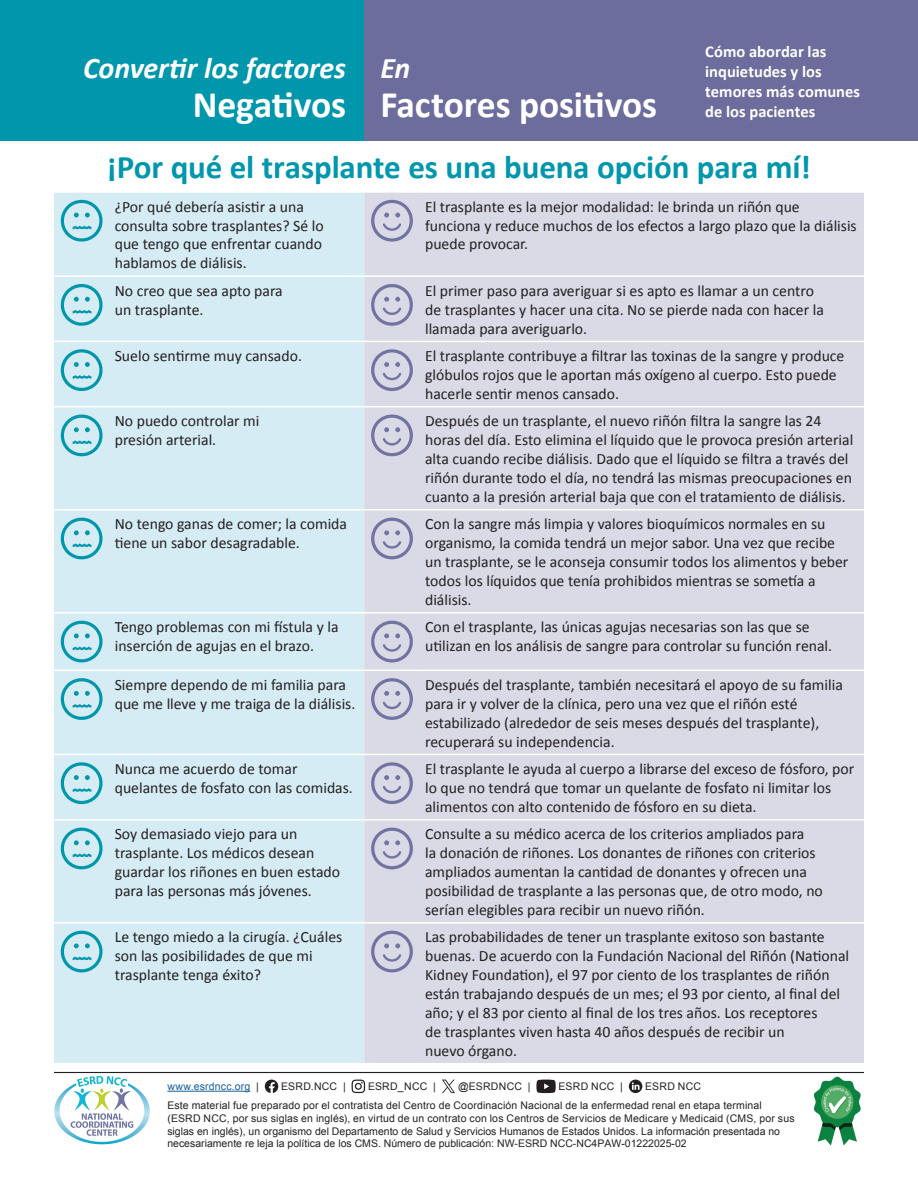
<style>
.page{position:relative;width:918px;height:1188px;background:#fff}
.page>*{position:absolute;margin:0;border:0;box-sizing:border-box;transform-origin:0 0}
.t1{font:700 37.5px "Calibri";letter-spacing:-.005em;color:#fff}
.t2{font:700 33px "Calibri";letter-spacing:-.005em;color:#0097ad}
.t3{font:italic 700 30px "Calibri";letter-spacing:-.005em;color:#fff}
.t4{font:700 16.5px/19.8px "Calibri";color:#fff}
.t5{font:15.75px/18.9px "Calibri";color:#231f20}
.t6{font:10.5px/12.6px "Arial";letter-spacing:.01em;color:#231f20}
.t7{font:10.5px "Arial";letter-spacing:.02em;color:#175d9e}
</style>
<div class="page">
<div style="left:0;top:0;width:364px;height:140px;background:#0097ad"></div>
<div style="left:364px;top:0;width:554px;height:140px;background:#6c6d9d"></div>
<hr style="left:167px;top:1091px;width:83px;height:1px;background:#175d9e">
<hr style="left:54px;top:1072px;width:810px;height:1px;background:#231f20">
<div style="left:54px;top:193px;width:310px;height:870px;background:#d6ecf4"></div>
<div style="left:364px;top:193px;width:500px;height:870px;background:#dad9e6"></div>
<hr style="left:54px;top:275px;width:54px;height:2px;background:#fff">
<hr style="left:108px;top:275px;width:256px;height:2px;background:#fff">
<hr style="left:364px;top:275px;width:54px;height:2px;background:#fff">
<hr style="left:418px;top:275px;width:446px;height:2px;background:#fff">
<hr style="left:54px;top:341px;width:54px;height:1px;background:#fff">
<hr style="left:108px;top:341px;width:256px;height:1px;background:#fff">
<hr style="left:364px;top:341px;width:54px;height:1px;background:#fff">
<hr style="left:418px;top:341px;width:446px;height:1px;background:#fff">
<hr style="left:54px;top:406px;width:54px;height:1px;background:#fff">
<hr style="left:108px;top:406px;width:256px;height:1px;background:#fff">
<hr style="left:364px;top:406px;width:54px;height:1px;background:#fff">
<hr style="left:418px;top:406px;width:446px;height:1px;background:#fff">
<hr style="left:54px;top:509px;width:54px;height:2px;background:#fff">
<hr style="left:108px;top:509px;width:256px;height:2px;background:#fff">
<hr style="left:364px;top:509px;width:54px;height:2px;background:#fff">
<hr style="left:418px;top:509px;width:446px;height:2px;background:#fff">
<hr style="left:54px;top:612px;width:54px;height:2px;background:#fff">
<hr style="left:108px;top:612px;width:256px;height:2px;background:#fff">
<hr style="left:364px;top:612px;width:54px;height:2px;background:#fff">
<hr style="left:418px;top:612px;width:446px;height:2px;background:#fff">
<hr style="left:54px;top:670px;width:54px;height:1px;background:#fff">
<hr style="left:108px;top:670px;width:256px;height:1px;background:#fff">
<hr style="left:364px;top:670px;width:54px;height:1px;background:#fff">
<hr style="left:418px;top:670px;width:446px;height:1px;background:#fff">
<hr style="left:54px;top:754px;width:54px;height:1px;background:#fff">
<hr style="left:108px;top:754px;width:256px;height:1px;background:#fff">
<hr style="left:364px;top:754px;width:54px;height:1px;background:#fff">
<hr style="left:418px;top:754px;width:446px;height:1px;background:#fff">
<hr style="left:54px;top:819px;width:54px;height:2px;background:#fff">
<hr style="left:108px;top:819px;width:256px;height:2px;background:#fff">
<hr style="left:364px;top:819px;width:54px;height:2px;background:#fff">
<hr style="left:418px;top:819px;width:446px;height:2px;background:#fff">
<hr style="left:54px;top:922px;width:54px;height:2px;background:#fff">
<hr style="left:108px;top:922px;width:256px;height:2px;background:#fff">
<hr style="left:364px;top:922px;width:54px;height:2px;background:#fff">
<hr style="left:418px;top:922px;width:446px;height:2px;background:#fff">
<svg style="left:59px;top:198px;width:46px;height:46px"></svg>
<svg style="left:369px;top:198px;width:46px;height:46px"></svg>
<svg style="left:59px;top:282px;width:46px;height:46px"></svg>
<svg style="left:369px;top:282px;width:46px;height:46px"></svg>
<svg style="left:59px;top:347px;width:46px;height:46px"></svg>
<svg style="left:369px;top:347px;width:46px;height:46px"></svg>
<svg style="left:59px;top:412px;width:46px;height:46px"></svg>
<svg style="left:369px;top:412px;width:46px;height:46px"></svg>
<svg style="left:59px;top:516px;width:46px;height:45px"></svg>
<svg style="left:369px;top:516px;width:46px;height:45px"></svg>
<svg style="left:59px;top:619px;width:46px;height:46px"></svg>
<svg style="left:369px;top:619px;width:46px;height:46px"></svg>
<svg style="left:59px;top:676px;width:46px;height:46px"></svg>
<svg style="left:369px;top:676px;width:46px;height:46px"></svg>
<svg style="left:59px;top:760px;width:46px;height:46px"></svg>
<svg style="left:369px;top:760px;width:46px;height:46px"></svg>
<svg style="left:59px;top:826px;width:46px;height:45px"></svg>
<svg style="left:369px;top:826px;width:46px;height:45px"></svg>
<svg style="left:59px;top:929px;width:46px;height:46px"></svg>
<svg style="left:369px;top:929px;width:46px;height:46px"></svg>
<svg style="left:265px;top:1080px;width:13px;height:13px"></svg>
<svg style="left:352px;top:1080px;width:13px;height:13px"></svg>
<svg style="left:442px;top:1080px;width:13px;height:13px"></svg>
<svg style="left:536px;top:1080px;width:20px;height:13px"></svg>
<svg style="left:629px;top:1080px;width:13px;height:13px"></svg>
<img style="left:54px;top:1076px;width:96px;height:69px">
<img style="left:814px;top:1077px;width:47px;height:68px">
<p class="t4" style="left:705px;top:42px;width:156px">Cómo abordar las inquietudes y los temores más comunes de los pacientes</p>
<h2 class="t2" style="left:107px;top:146px;width:705px">¡Por qué el trasplante es una buena opción para mí!</h2>
<h1 class="t3" style="left:83px;top:49px;width:264px">Convertir los factores</h1>
<h1 class="t1" style="left:193px;top:80px;width:155px">Negativos</h1>
<h1 class="t3" style="left:380px;top:49px;width:32px">En</h1>
<h1 class="t1" style="left:380px;top:80px;width:278px">Factores positivos</h1>
<p class="t5" style="left:115px;top:197px;width:210px">¿Por qué debería asistir a una consulta sobre trasplantes? Sé lo que tengo que enfrentar cuando hablamos de diálisis.</p>
<p class="t5" style="left:425px;top:197px;width:433px">El trasplante es la mejor modalidad: le brinda un riñón que funciona y reduce muchos de los efectos a largo plazo que la diálisis puede provocar.</p>
<p class="t5" style="left:115px;top:281px;width:169px">No creo que sea apto para un trasplante.</p>
<p class="t5" style="left:425px;top:281px;width:400px">El primer paso para averiguar si es apto es llamar a un centro de trasplantes y hacer una cita. No se pierde nada con hacer la llamada para averiguarlo.</p>
<p class="t5" style="left:115px;top:346px;width:189px">Suelo sentirme muy cansado.</p>
<p class="t5" style="left:425px;top:346px;width:421px">El trasplante contribuye a filtrar las toxinas de la sangre y produce glóbulos rojos que le aportan más oxígeno al cuerpo. Esto puede hacerle sentir menos cansado.</p>
<p class="t5" style="left:115px;top:412px;width:146px">No puedo controlar mi presión arterial.</p>
<p class="t5" style="left:425px;top:412px;width:430px">Después de un trasplante, el nuevo riñón filtra la sangre las 24 horas del día. Esto elimina el líquido que le provoca presión arterial alta cuando recibe diálisis. Dado que el líquido se filtra a través del riñón durante todo el día, no tendrá las mismas preocupaciones en cuanto a la presión arterial baja que con el tratamiento de diálisis.</p>
<p class="t5" style="left:115px;top:515px;width:234px">No tengo ganas de comer; la comida tiene un sabor desagradable.</p>
<p class="t5" style="left:425px;top:515px;width:425px">Con la sangre más limpia y valores bioquímicos normales en su organismo, la comida tendrá un mejor sabor. Una vez que recibe un trasplante, se le aconseja consumir todos los alimentos y beber todos los líquidos que tenía prohibidos mientras se sometía a diálisis.</p>
<p class="t5" style="left:115px;top:618px;width:225px">Tengo problemas con mi fístula y la inserción de agujas en el brazo.</p>
<p class="t5" style="left:425px;top:618px;width:409px">Con el trasplante, las únicas agujas necesarias son las que se utilizan en los análisis de sangre para controlar su función renal.</p>
<p class="t5" style="left:115px;top:675px;width:242px">Siempre dependo de mi familia para que me lleve y me traiga de la diálisis.</p>
<p class="t5" style="left:425px;top:675px;width:419px">Después del trasplante, también necesitará el apoyo de su familia para ir y volver de la clínica, pero una vez que el riñón esté estabilizado (alrededor de seis meses después del trasplante), recuperará su independencia.</p>
<p class="t5" style="left:115px;top:760px;width:240px">Nunca me acuerdo de tomar quelantes de fosfato con las comidas.</p>
<p class="t5" style="left:425px;top:760px;width:431px">El trasplante le ayuda al cuerpo a librarse del exceso de fósforo, por lo que no tendrá que tomar un quelante de fosfato ni limitar los alimentos con alto contenido de fósforo en su dieta.</p>
<p class="t5" style="left:115px;top:825px;width:227px">Soy demasiado viejo para un trasplante. Los médicos desean guardar los riñones en buen estado para las personas más jóvenes.</p>
<p class="t5" style="left:425px;top:825px;width:399px">Consulte a su médico acerca de los criterios ampliados para<br>la donación de riñones. Los donantes de riñones con criterios ampliados aumentan la cantidad de donantes y ofrecen una posibilidad de trasplante a las personas que, de otro modo, no serían elegibles para recibir un nuevo riñón.</p>
<p class="t5" style="left:115px;top:928px;width:229px">Le tengo miedo a la cirugía. ¿Cuáles son las posibilidades de que mi trasplante tenga éxito?</p>
<p class="t5" style="left:425px;top:928px;width:426px">Las probabilidades de tener un trasplante exitoso son bastante buenas. De acuerdo con la Fundación Nacional del Riñón (National Kidney Foundation), el 97 por ciento de los trasplantes de riñón están trabajando después de un mes; el 93 por ciento, al final del año; y el 83 por ciento al final de los tres años. Los receptores<br>de trasplantes viven hasta 40 años después de recibir un<br>nuevo órgano.</p>
<p class="t7" style="left:167px;top:1080px;width:85px">www.esrdncc.org</p>
<p class="t6" style="left:281px;top:1080px;width:66px">ESRD.NCC |</p>
<p class="t6" style="left:368px;top:1080px;width:70px">ESRD_NCC |</p>
<p class="t6" style="left:458px;top:1080px;width:74px">@ESRDNCC |</p>
<p class="t6" style="left:559px;top:1080px;width:66px">ESRD NCC |</p>
<p class="t6" style="left:645px;top:1080px;width:57px">ESRD NCC</p>
<p class="t6" style="left:167px;top:1100px;width:629px">Este material fue preparado por el contratista del Centro de Coordinación Nacional de la enfermedad renal en etapa terminal (ESRD NCC, por sus siglas en inglés), en virtud de un contrato con los Centros de Servicios de Medicare y Medicaid (CMS, por sus siglas en inglés), un organismo del Departamento de Salud y Servicios Humanos de Estados Unidos. La información presentada no necesariamente re leja la política de los CMS. Número de publicación: NW-ESRD NCC-NC4PAW-01222025-02</p>
<p class="t6" style="left:256px;top:1080px;width:4px">|</p>
</div>
